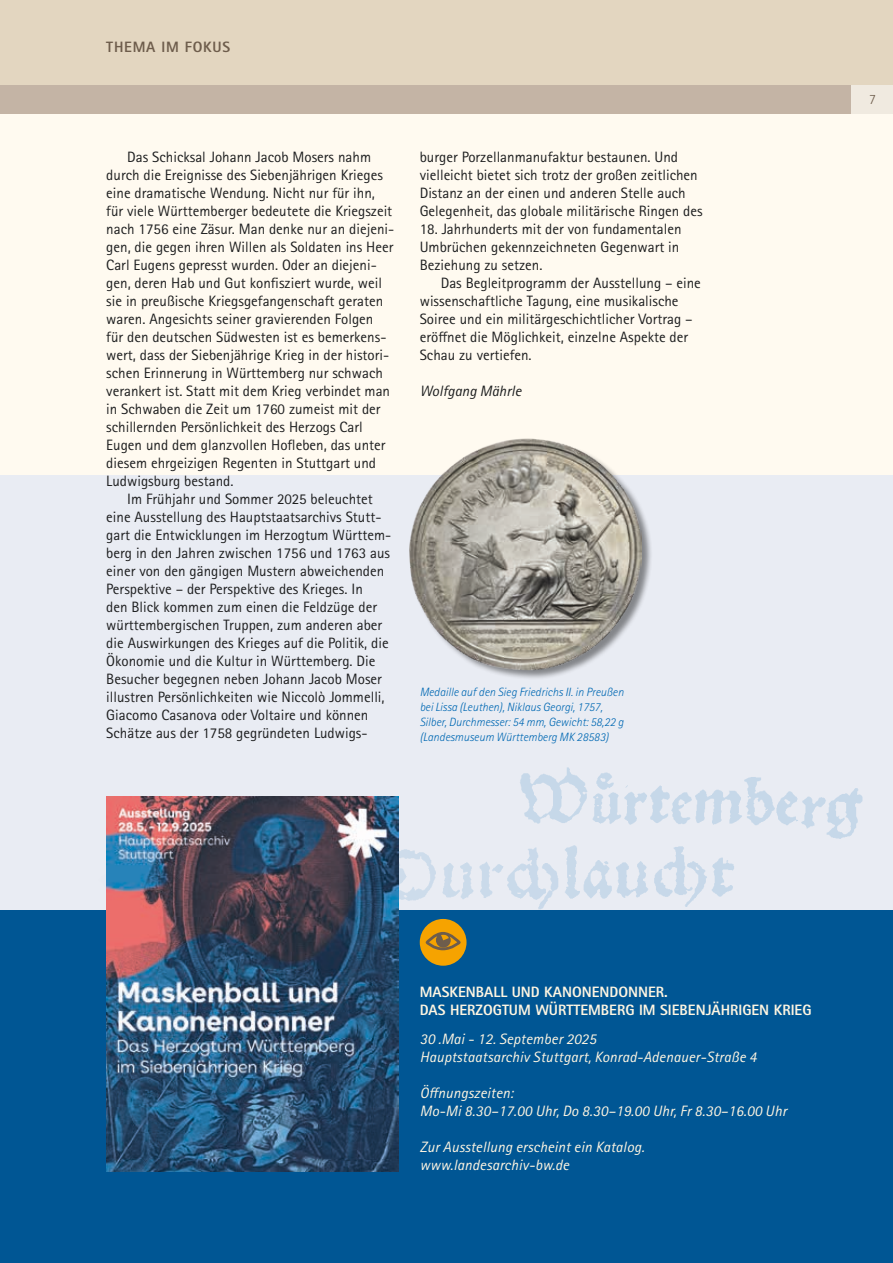
<style>
.page{position:relative;width:893px;height:1263px;background:#fff}
.page>*{position:absolute;margin:0;border:0;box-sizing:border-box;transform-origin:0 0}
.t1{font:15px/18px "Rotis Sans Serif Pro";color:#1d1e1f}
.t2{font:italic 15px/18px "Rotis Sans Serif Pro";letter-spacing:.01em;color:#fff6e2}
.t3{font:800 15px/18px "Rotis Sans Serif Pro";color:#fff6e2}
.t4{font:italic 15px "Rotis Sans Serif Pro";color:#1d1e1f}
.t5{font:800 15px "Rotis Sans Serif Pro";letter-spacing:.05em;color:#6e5d4c}
.t6{font:300 14.25px "Rotis Sans Serif Pro";color:#6e5d4c}
.t7{font:italic 300 12px/15px "Rotis Sans Serif Pro";color:#0068b3}
</style>
<div class="page">
<div style="left:0;top:108px;width:893px;height:1155px;background:#fffaf0"></div>
<div style="left:0;top:475px;width:893px;height:788px;background:#e9ecf3"></div>
<div style="left:0;top:0;width:893px;height:108px;background:#e3d6c0"></div>
<div style="left:0;top:85px;width:893px;height:29px;background:#c4b4a5"></div>
<div style="left:852px;top:85px;width:41px;height:29px;background:#f0eae0"></div>
<div style="left:410px;top:440px;width:243px;height:241px;background:#1d1e1f;opacity:.5"></div>
<img style="left:409px;top:438px;width:233px;height:232px">
<div style="left:0;top:910px;width:893px;height:353px;background:#005694"></div>
<div style="left:420px;top:919px;width:47px;height:47px;background:#f6a300;border-radius:50%"></div>
<svg style="left:425px;top:932px;width:36px;height:19px"></svg>
<img style="left:398px;top:836px;width:336px;height:92px">
<img style="left:503px;top:767px;width:360px;height:84px">
<img style="left:106px;top:796px;width:292px;height:375px">
<p class="t5" style="left:106px;top:37px;width:125px">THEMA IM FOKUS</p>
<p class="t1" style="left:106px;top:148px;width:289px;text-indent:21px">Das Schicksal Johann Jacob Mosers nahm durch die Ereignisse des Siebenjährigen Krieges eine dramatische Wendung. Nicht nur für ihn, für viele Württemberger bedeutete die Kriegszeit nach 1756 eine Zäsur. Man denke nur an diejeni&shy;gen, die gegen ihren Willen als Soldaten ins Heer Carl Eugens gepresst wurden. Oder an diejeni&shy;gen, deren Hab und Gut konfisziert wurde, weil sie in preußische Kriegsgefangenschaft geraten waren. Angesichts seiner gravierenden Folgen<br>für den deutschen Südwesten ist es bemerkens&shy;wert, dass der Siebenjährige Krieg in der histori&shy;schen Erinnerung in Württemberg nur schwach verankert ist. Statt mit dem Krieg verbindet man in Schwaben die Zeit um 1760 zumeist mit der schillernden Persönlichkeit des Herzogs Carl Eugen und dem glanzvollen Hofleben, das unter diesem ehrgeizigen Regenten in Stuttgart und Ludwigsburg bestand.</p>
<p class="t1" style="left:106px;top:490px;width:286px;text-indent:21px">Im Frühjahr und Sommer 2025 beleuchtet eine Ausstellung des Hauptstaatsarchivs Stutt&shy;gart die Entwicklungen im Herzogtum Württem&shy;berg in den Jahren zwischen 1756 und 1763 aus einer von den gängigen Mustern abweichenden Perspektive – der Perspektive des Krieges. In<br>den Blick kommen zum einen die Feldzüge der württembergischen Truppen, zum anderen aber die Auswirkungen des Krieges auf die Politik, die Ökonomie und die Kultur in Württemberg. Die Besucher begegnen neben Johann Jacob Moser illustren Persönlichkeiten wie Niccolò Jommelli, Giacomo Casanova oder Voltaire und können Schätze aus der 1758 gegründeten Ludwigs-</p>
<p class="t1" style="left:420px;top:148px;width:284px">burger Porzellanmanufaktur bestaunen. Und vielleicht bietet sich trotz der großen zeitlichen Distanz an der einen und anderen Stelle auch Gelegenheit, das globale militärische Ringen des</p>
<p class="t1" style="left:420px;top:220px;width:263px">18. Jahrhunderts mit der von fundamentalen<br>Umbrüchen gekennzeichneten Gegenwart in<br>Beziehung zu setzen.</p>
<p class="t1" style="left:420px;top:274px;width:283px;text-indent:21px">Das Begleitprogramm der Ausstellung – eine wissenschaftliche Tagung, eine musikalische Soiree und ein militärgeschichtlicher Vortrag – eröffnet die Möglichkeit, einzelne Aspekte der Schau zu vertiefen.</p>
<p class="t4" style="left:420px;top:382px;width:103px">Wolfgang Mährle</p>
<p class="t7" style="left:420px;top:684px;width:205px">Medaille auf den Sieg Friedrichs II. in Preußen bei Lissa (Leuthen), Niklaus Georgi, 1757, Silber, Durchmesser: 54 mm, Gewicht: 58,22 g (Landesmuseum Württemberg MK 28583)</p>
<p class="t6" style="left:869px;top:91px;width:8px">7</p>
<p class="t3" style="left:420px;top:983px;width:393px">MASKENBALL UND KANONENDONNER.<br>DAS HERZOGTUM WÜRTTEMBERG IM SIEBENJÄHRIGEN KRIEG</p>
<p class="t2" style="left:420px;top:1030px;width:338px">30 .Mai - 12. September 2025<br>Hauptstaatsarchiv Stuttgart, Konrad-Adenauer-Straße 4</p>
<p class="t2" style="left:420px;top:1084px;width:368px">Öffnungszeiten:<br>Mo-Mi 8.30–17.00 Uhr, Do 8.30–19.00 Uhr, Fr 8.30–16.00 Uhr</p>
<p class="t2" style="left:420px;top:1138px;width:226px">Zur Ausstellung erscheint ein Katalog. www.landesarchiv-bw.de</p>
</div>
